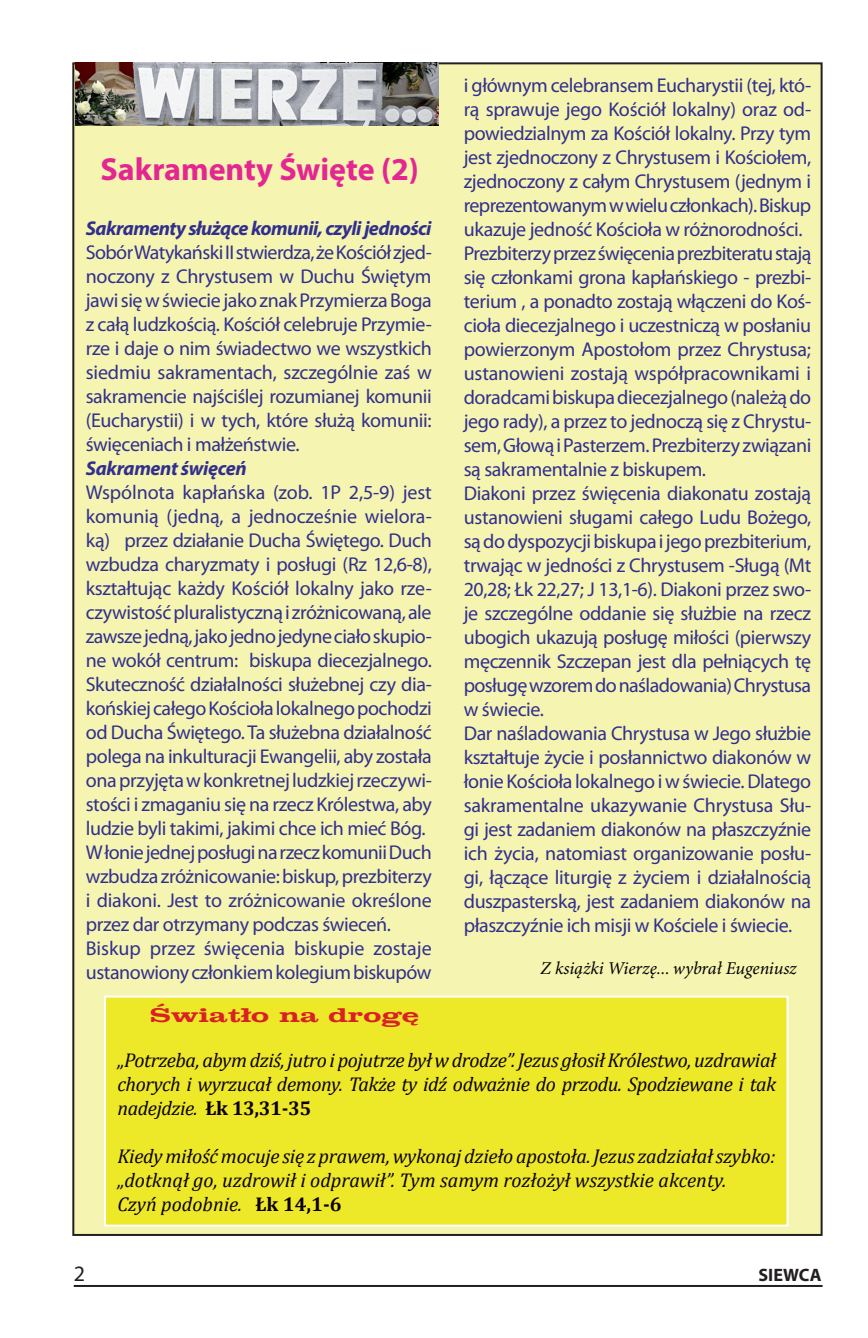
<style>
.page{position:relative;width:868px;height:1338px;background:#fff}
.page>*{position:absolute;margin:0;border:0;box-sizing:border-box;transform-origin:0 0}
.t1{font:700 32px "Myriad Pro";color:#e42692}
.t2{font:20px/24px "Myriad Pro";letter-spacing:-.02em;color:#312f8e}
.t3{font:italic 20px/24px "Cambria";letter-spacing:-.01em;color:#0c0000;text-align:justify}
.t4{font:italic 700 20px "Myriad Pro";letter-spacing:-.03em;color:#312f8e}
.t5{font:700 20px "Clarendon";color:#d92125;scale:1.5 1}
.t6{font:italic 18px "Minion Pro";letter-spacing:-.005em;color:#000}
.t7{font:700 18px "Myriad Pro";color:#231f20}
.s1{font-weight:700;font-style:normal}
</style>
<div class="page">
<hr style="left:74px;top:1285px;width:748px;height:2px;background:#231f20">
<div style="left:73px;top:63px;width:748px;height:1172px;background:#f5f4b0"></div>
<img style="left:75px;top:62px;width:363px;height:63px">
<div style="left:105px;top:997px;width:682px;height:229px;background:#ede929"></div>
<div style="left:104px;top:996px;width:684px;height:231px;border:2px solid #fff"></div>
<p class="t2" style="left:463px;top:73px;width:349px">i głównym celebransem Eucharystii (tej, któ&shy;rą sprawuje jego Kościół lokalny) oraz od&shy;powiedzialnym za Kościół lokalny. Przy tym jest zjednoczony z Chrystusem i Kościołem, zjednoczony z całym Chrystusem (jednym i reprezentowanym w wielu członkach). Biskup ukazuje jedność Kościoła w różnorodności.<br>Prezbiterzy przez święcenia prezbiteratu stają się członkami grona kapłańskiego - prezbi&shy;terium , a ponadto zostają włączeni do Koś&shy;cioła diecezjalnego i uczestniczą w posłaniu powierzonym Apostołom przez Chrystusa; ustanowieni zostają współpracownikami i doradcami biskupa diecezjalnego (należą do jego rady), a przez to jednoczą się z Chrystu&shy;sem, Głową i Pasterzem. Prezbiterzy związani są sakramentalnie z biskupem.<br>Diakoni przez święcenia diakonatu zostają ustanowieni sługami całego Ludu Bożego, są do dyspozycji biskupa i jego prezbiterium, trwając w jedności z Chrystusem -Sługą (Mt 20,28; Łk 22,27; J 13,1-6). Diakoni przez swo&shy;je szczególne oddanie się służbie na rzecz ubogich ukazują posługę miłości (pierwszy męczennik Szczepan jest dla pełniących tę posługę wzorem do naśladowania) Chrystusa w świecie.<br>Dar naśladowania Chrystusa w Jego służbie kształtuje życie i posłannictwo diakonów w łonie Kościoła lokalnego i w świecie. Dlatego sakramentalne ukazywanie Chrystusa Słu&shy;gi jest zadaniem diakonów na płaszczyźnie ich życia, natomiast organizowanie posłu&shy;gi, łączące liturgię z życiem i działalnością duszpasterską, jest zadaniem diakonów na płaszczyźnie ich misji w Kościele i świecie.</p>
<h1 class="t1" style="left:100px;top:148px;width:320px">Sakramenty Święte (2)</h1>
<p class="t4" style="left:86px;top:215px;width:347px">Sakramenty służące komunii, czyli jedności</p>
<p class="t2" style="left:86px;top:240px;width:347px;text-align:justify">Sobór Watykański II stwierdza, że Kościół zjed&shy;noczony z Chrystusem w Duchu Świętym jawi się w świecie jako znak Przymierza Boga z całą ludzkością. Kościół celebruje Przymie&shy;rze i daje o nim świadectwo we wszystkich siedmiu sakramentach, szczególnie zaś w sakramencie najściślej rozumianej komunii (Eucharystii) i w tych, które służą komunii: święceniach i małżeństwie.</p>
<p class="t4" style="left:86px;top:455px;width:162px">Sakrament święceń</p>
<p class="t2" style="left:86px;top:480px;width:348px">Wspólnota kapłańska (zob. 1P 2,5-9) jest komunią (jedną, a jednocześnie wielora&shy;ką) przez działanie Ducha Świętego. Duch wzbudza charyzmaty i posługi (Rz 12,6-8), kształtując każdy Kościół lokalny jako rze&shy;czywistość pluralistyczną i zróżnicowaną, ale zawsze jedną, jako jedno jedyne ciało skupio&shy;ne wokół centrum: biskupa diecezjalnego.<br>Skuteczność działalności służebnej czy dia&shy;końskiej całego Kościoła lokalnego pochodzi od Ducha Świętego. Ta służebna działalność polega na inkulturacji Ewangelii, aby została ona przyjęta w konkretnej ludzkiej rzeczywi&shy;stości i zmaganiu się na rzecz Królestwa, aby ludzie byli takimi, jakimi chce ich mieć Bóg.<br>W łonie jednej posługi na rzecz komunii Duch wzbudza zróżnicowanie: biskup, prezbiterzy i diakoni. Jest to zróżnicowanie określone przez dar otrzymany podczas świeceń.<br>Biskup przez święcenia biskupie zostaje ustanowiony członkiem kolegium biskupów</p>
<p class="t5" style="left:149px;top:1003px;width:181px">Światło na drogę</p>
<p class="t3" style="left:117px;top:1047px;width:660px">„Potrzeba, abym dziś, jutro i pojutrze był w drodze”. Jezus głosił Królestwo, uzdrawiał chorych i wyrzucał demony. Także ty idź odważnie do przodu. Spodziewane i tak nadejdzie. <span class="s1">Łk 13,31-35</span></p>
<p class="t3" style="left:117px;top:1143px;width:659px;text-align:left">Kiedy miłość mocuje się z prawem, wykonaj dzieło apostoła. Jezus zadziałał szybko: „dotknął go, uzdrowił i odprawił”. Tym samym rozłożył wszystkie akcenty.<br>Czyń podobnie. <span class="s1">Łk 14,1-6</span></p>
<p class="t6" style="left:540px;top:957px;width:258px">Z książki Wierzę... wybrał Eugeniusz</p>
<p class="t7" style="left:758px;top:1263px;width:65px">SIEWCA</p>
</div>
